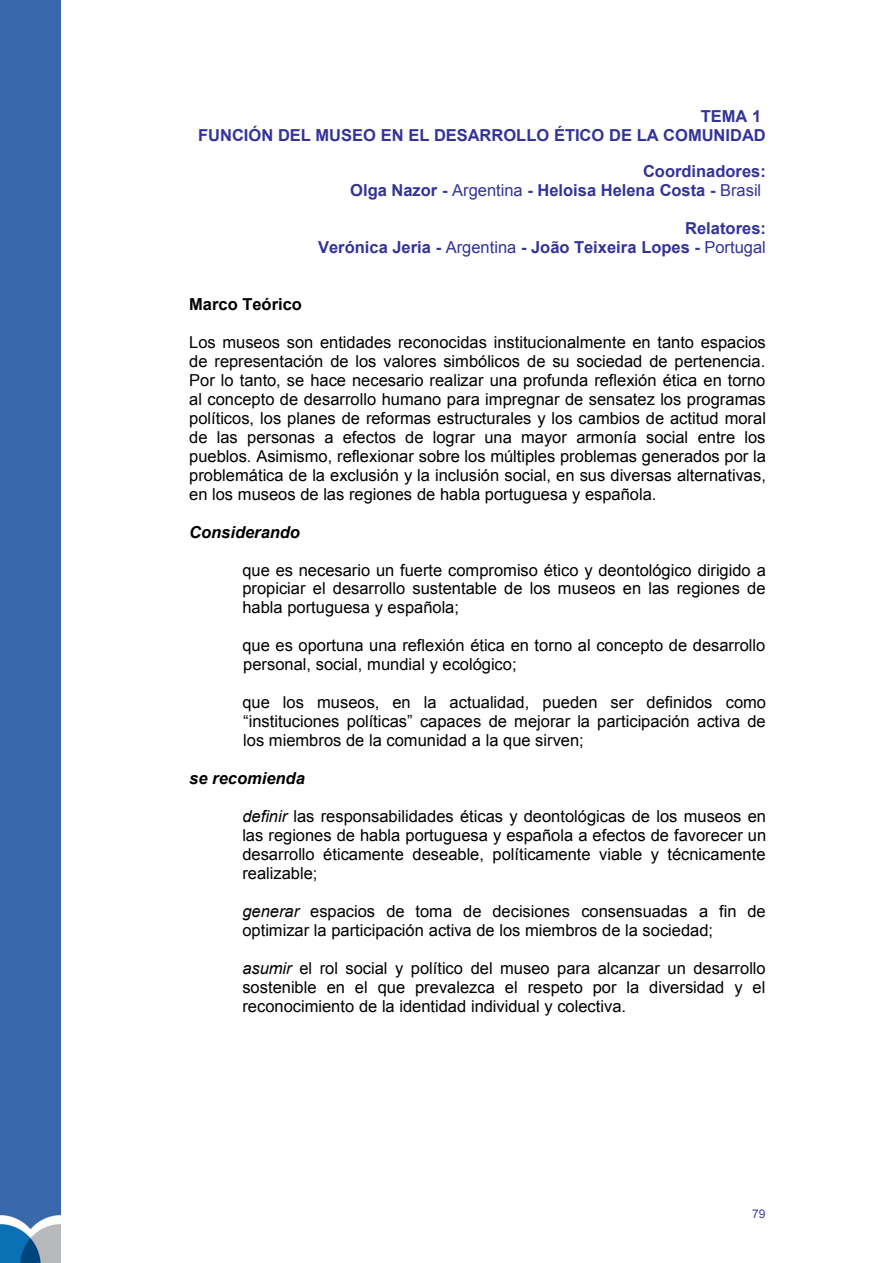
<style>
.page{position:relative;width:893px;height:1263px;background:#fff}
.page>*{position:absolute;margin:0;border:0;box-sizing:border-box;transform-origin:0 0}
.t1{font:16.5px/18.9px "Arial";color:#000;text-align:justify}
.t2{font:700 16.5px/19px "Arial";color:#339;text-align:right}
.t3{font:italic 700 16.5px "Arial";color:#000}
.t4{font:700 16.5px "Arial";color:#000}
.t5{font:12px "Arial";color:#4040ab}
.s1{font-weight:400}
.s2{font-style:italic}
</style>
<div class="page">
<div style="left:0;top:0;width:61px;height:1263px;background:#3869ac"></div>
<p class="t2" style="left:198px;top:107px;width:569px">TEMA 1<br>FUNCIÓN DEL MUSEO EN EL DESARROLLO ÉTICO DE LA COMUNIDAD</p>
<p class="t2" style="left:350px;top:162px;width:417px">Coordinadores:<br>Olga Nazor - <span class="s1">Argentina</span> - Heloisa Helena Costa - <span class="s1">Brasil</span></p>
<p class="t2" style="left:318px;top:219px;width:449px">Relatores:<br>Verónica Jeria - <span class="s1">Argentina</span> - João Teixeira Lopes - <span class="s1">Portugal</span></p>
<p class="t4" style="left:189px;top:295px;width:114px">Marco Teórico</p>
<p class="t1" style="left:189px;top:333px;width:578px">Los museos son entidades reconocidas institucionalmente en tanto espacios de representación de los valores simbólicos de su sociedad de pertenencia.<br>Por lo tanto, se hace necesario realizar una profunda reflexión ética en torno al concepto de desarrollo humano para impregnar de sensatez los programas políticos, los planes de reformas estructurales y los cambios de actitud moral de las personas a efectos de lograr una mayor armonía social entre los pueblos. Asimismo, reflexionar sobre los múltiples problemas generados por la problemática de la exclusión y la inclusión social, en sus diversas alternativas, en los museos de las regiones de habla portuguesa y española.</p>
<p class="t3" style="left:189px;top:523px;width:112px">Considerando</p>
<p class="t1" style="left:242px;top:560px;width:525px">que es necesario un fuerte compromiso ético y deontológico dirigido a propiciar el desarrollo sustentable de los museos en las regiones de habla portuguesa y española;</p>
<p class="t1" style="left:242px;top:636px;width:524px">que es oportuna una reflexión ética en torno al concepto de desarrollo personal, social, mundial y ecológico;</p>
<p class="t1" style="left:242px;top:693px;width:525px">que los museos, en la actualidad, pueden ser definidos como “instituciones políticas” capaces de mejorar la participación activa de los miembros de la comunidad a la que sirven;</p>
<p class="t3" style="left:189px;top:769px;width:117px">se recomienda</p>
<p class="t1" style="left:242px;top:807px;width:525px"><span class="s2">definir</span> las responsabilidades éticas y deontológicas de los museos en las regiones de habla portuguesa y española a efectos de favorecer un desarrollo éticamente deseable, políticamente viable y técnicamente realizable;</p>
<p class="t1" style="left:242px;top:902px;width:525px"><span class="s2">generar</span> espacios de toma de decisiones consensuadas a fin de optimizar la participación activa de los miembros de la sociedad;</p>
<p class="t1" style="left:242px;top:959px;width:525px"><span class="s2">asumir</span> el rol social y político del museo para alcanzar un desarrollo sostenible en el que prevalezca el respeto por la diversidad y el reconocimiento de la identidad individual y colectiva.</p>
<p class="t5" style="left:752px;top:1206px;width:15px">79</p>
</div>
